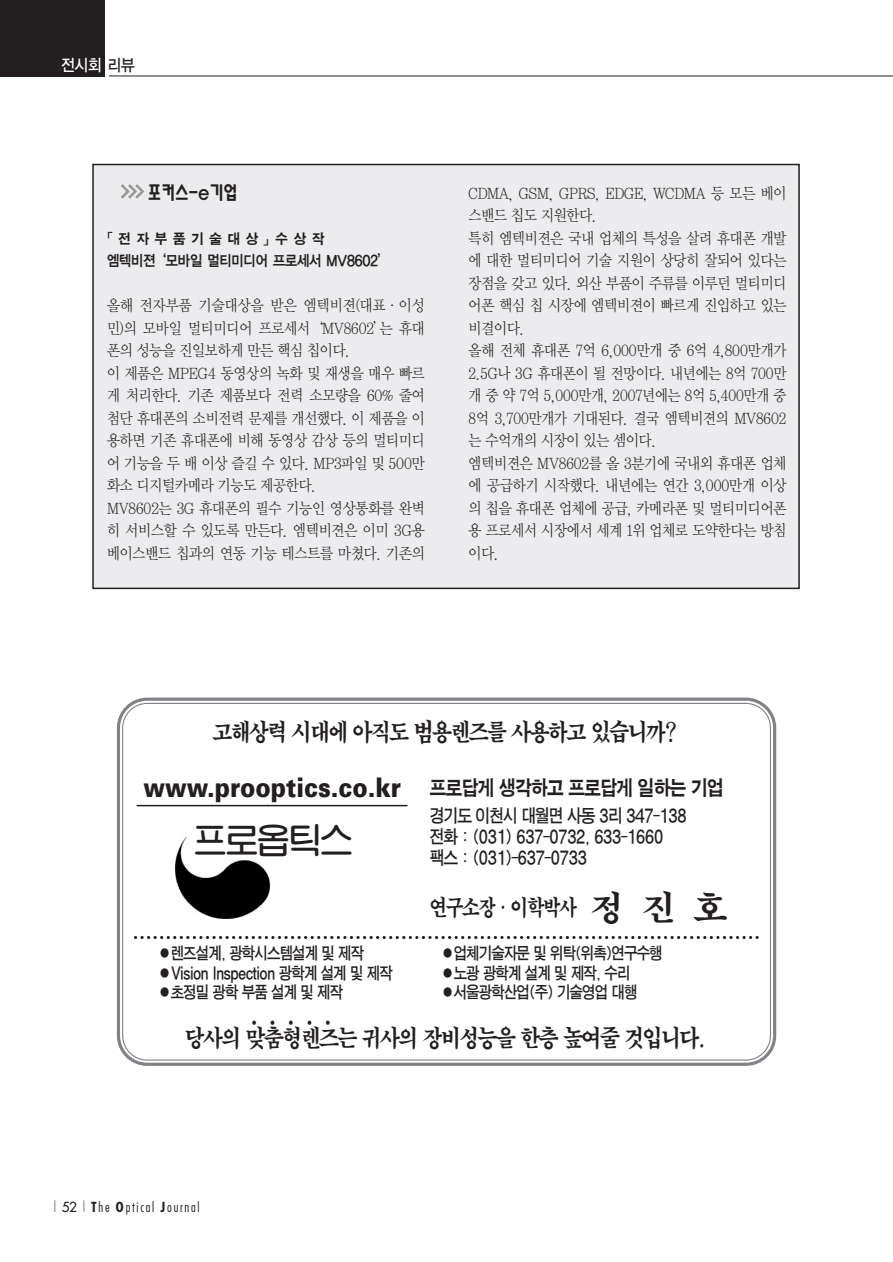
<style>
.page{position:relative;width:893px;height:1262px;background:#fff}
.page>*{position:absolute;margin:0;border:0;box-sizing:border-box;transform-origin:0 0}
.t1{font:36.45px "J Cdn";letter-spacing:-.085em;color:#231f20;scale:.95 1}
.t2{font:900 27px "Univers";color:#231f20;scale:.85 1}
.t3{font:24px "SM Amu K";letter-spacing:-.1em;color:#231f20;scale:.85 1}
.t4{font:22.5px "SM Amu K";letter-spacing:-.1em;color:#231f20;scale:.8 1}
.t5{font:21px "SM Ago K";letter-spacing:-.105em;color:#231f20;scale:.85 1}
.t6{font:18px/21px "SM Ago T";letter-spacing:-.105em;color:#231f20;scale:.85 1}
.t7{font:18px "Yhead M";letter-spacing:-.15em;color:#231f20;scale:.9 1}
.t8{font:16.5px "SM Ago T";letter-spacing:-.105em;color:#231f20;scale:.85 1}
.t9{font:16.5px "YGO13";color:#fff;scale:.9 1}
.t10{font:15.75px/22.5px "Y Mj O12";letter-spacing:-.095em;color:#231f20;scale:.9 1}
.t11{font:15px "YGO14";letter-spacing:-.105em;color:#231f20;scale:.9 1}
.t12{font:14.25px "SM Ago K";letter-spacing:.345em;color:#231f20;scale:.95 1}
.t13{font:300 condensed 13.5px "Futura";letter-spacing:.125em;color:#231f20}
.t14{font:7.5px "SM Ago T";color:#231f20;scale:.85 1}
.s1{color:#231f20}
.s2{font-size:34.5px}
.s3{font-weight:400;font-stretch:normal;color:#939598}
.s4{font-weight:400;font-stretch:normal}
.s5{font-weight:700}
</style>
<div class="page">
<div style="left:0;top:0;width:104px;height:76px;background:#231f20"></div>
<hr style="left:109px;top:76px;width:783px;height:1px;background:#231f20">
<div style="left:93px;top:164px;width:706px;height:424px;background:#ececee"></div>
<div style="left:92px;top:164px;width:707px;height:425px;border:2px solid #231f20"></div>
<svg style="left:121px;top:184px;width:23px;height:15px"></svg>
<div style="left:117px;top:697px;width:659px;height:368px;border:3px solid #808285;border-radius:29px"></div>
<svg style="left:135px;top:936px;width:622px;height:3px"></svg>
<img style="left:175px;top:837px;width:95px;height:82px">
<hr style="left:136px;top:805px;width:271px;height:1px;background:#231f20">
<p class="t9" style="left:60px;top:58px;width:85px">전시회 <span class="s1">리뷰</span></p>
<p class="t7" style="left:146px;top:184px;width:104px">포커스-e기업</p>
<p class="t12" style="left:100px;top:232px;width:239px">「전자부품기술대상」수상작</p>
<p class="t11" style="left:106px;top:254px;width:317px">엠텍비젼‘모바일 멀티미디어 프로세서 MV8602’</p>
<p class="t10" style="left:106px;top:295px;width:356px">올해 전자부품 기술대상을 받은 엠텍비젼(대표·이성 민)의 모바일 멀티미디어 프로세서‘MV8602’는 휴대 폰의 성능을 진일보하게 만든 핵심 칩이다.<br>이 제품은 MPEG4 동영상의 녹화 및 재생을 매우 빠르 게 처리한다. 기존 제품보다 전력 소모량을 60% 줄여 첨단 휴대폰의 소비전력 문제를 개선했다. 이 제품을 이 용하면 기존 휴대폰에 비해 동영상 감상 등의 멀티미디 어 기능을 두 배 이상 즐길 수 있다. MP3파일 및 500만 화소 디지털카메라 기능도 제공한다.<br>MV8602는 3G 휴대폰의 필수 기능인 영상통화를 완벽 히 서비스할 수 있도록 만든다. 엠텍비젼은 이미 3G용 베이스밴드 칩과의 연동 기능 테스트를 마쳤다. 기존의</p>
<p class="t10" style="left:468px;top:183px;width:356px">CDMA, GSM, GPRS, EDGE, WCDMA 등 모든 베이 스밴드 칩도 지원한다.<br>특히 엠텍비젼은 국내 업체의 특성을 살려 휴대폰 개발 에 대한 멀티미디어 기술 지원이 상당히 잘되어 있다는 장점을 갖고 있다. 외산 부품이 주류를 이루던 멀티미디 어폰 핵심 칩 시장에 엠텍비젼이 빠르게 진입하고 있는 비결이다.<br>올해 전체 휴대폰 7억 6,000만개 중 6억 4,800만개가<br>2.5G나 3G 휴대폰이 될 전망이다. 내년에는 8억 700만 개 중 약 7억 5,000만개, 2007년에는 8억 5,400만개 중<br>8억 3,700만개가 기대된다. 결국 엠텍비젼의 MV8602 는 수억개의 시장이 있는 셈이다.<br>엠텍비젼은 MV8602를 올 3분기에 국내외 휴대폰 업체 에 공급하기 시작했다. 내년에는 연간 3,000만개 이상 의 칩을 휴대폰 업체에 공급, 카메라폰 및 멀티미디어폰 용 프로세서 시장에서 세계 1위 업체로 도약한다는 방침 이다.</p>
<h3 class="t3" style="left:212px;top:721px;width:549px">고해상력 시대에 아직도 범용렌즈를 사용하고 있습니까?</h3>
<h2 class="t2" style="left:143px;top:777px;width:304px">www.prooptics.co.kr</h2>
<h1 class="t1" style="left:193px;top:823px;width:171px">프로옵틱스</h1>
<h3 class="t5" style="left:429px;top:778px;width:349px">프로답게 생각하고 프로답게 일하는 기업</h3>
<p class="t6" style="left:429px;top:806px;width:305px">경기도 이천시 대월면 사동 3리 347-138 전화 : (031) 637-0732, 633-1660 팩스 : (031)-637-0733</p>
<h3 class="t4" style="left:429px;top:897px;width:374px">연구소장·이학박사 <span class="s2">정 진 호</span></h3>
<p class="t8" style="left:158px;top:946px;width:245px">●렌즈설계, 광학시스템설계 및 제작</p>
<p class="t8" style="left:441px;top:946px;width:263px">●업체기술자문 및 위탁(위촉)연구수행</p>
<p class="t8" style="left:158px;top:965px;width:278px">●Vision Inspection 광학계 설계 및 제작</p>
<p class="t8" style="left:441px;top:965px;width:225px">●노광 광학계 설계 및 제작, 수리</p>
<p class="t8" style="left:158px;top:985px;width:220px">●초정밀 광학 부품 설계 및 제작</p>
<p class="t8" style="left:441px;top:985px;width:233px">●서울광학산업(주) 기술영업 대행</p>
<p class="t14" style="left:251px;top:1019px;width:31px">● ●</p>
<p class="t14" style="left:288px;top:1019px;width:31px">● ●</p>
<p class="t14" style="left:325px;top:1019px;width:9px">●</p>
<h3 class="t3" style="left:184px;top:1027px;width:614px">당사의 맞춤형렌즈는 귀사의 장비성능을 한층 높여줄 것입니다.</h3>
<p class="t13" style="left:51px;top:1201px;width:150px"><span class="s3">|</span> <span class="s4">52</span><span class="s3">|</span> <span class="s5">T</span>he <span class="s5">O</span>ptical <span class="s5">J</span>ournal</p>
</div>
